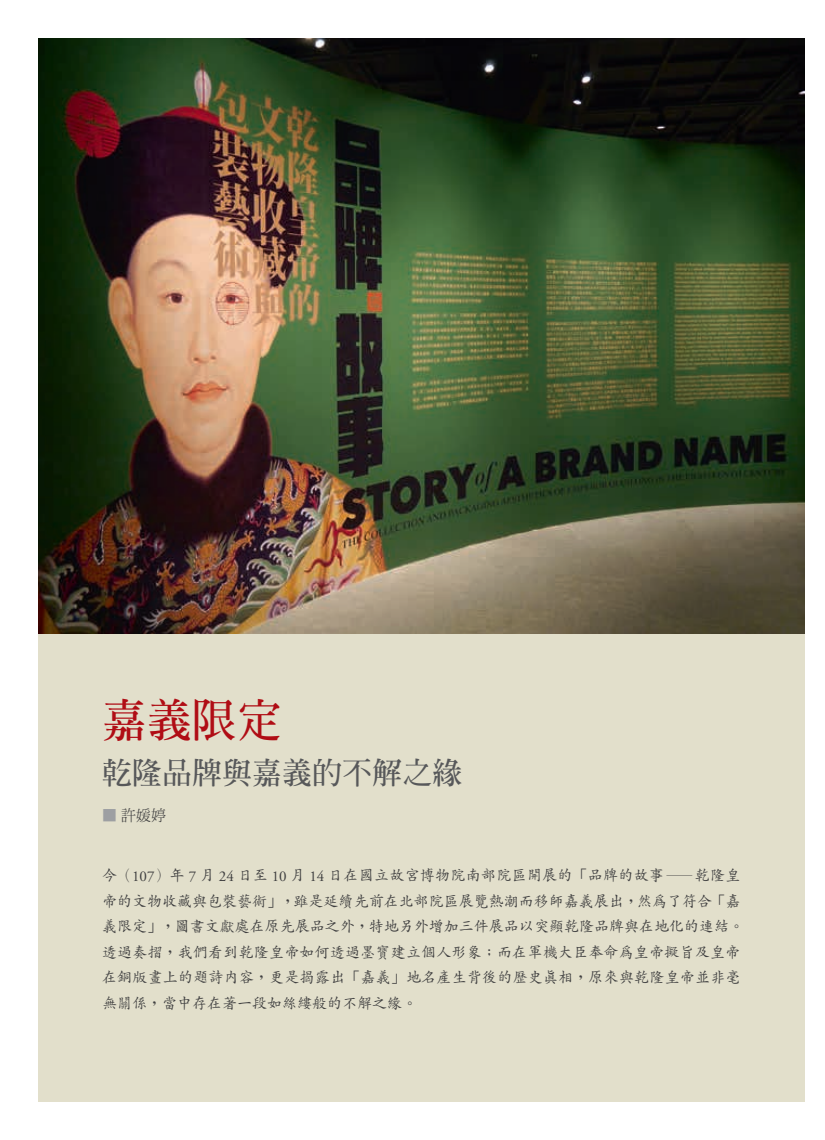
<style>
.page{position:relative;width:825px;height:1140px;background:#fff}
.page>*{position:absolute;margin:0;border:0;box-sizing:border-box;transform-origin:0 0}
.t1{font:700 45px "AR Ming B5";color:#b00d15}
.t2{font:700 30px "AR Ming B5";color:#57585a}
.t3{font:500 15px/25.5px "AR Kai B5";letter-spacing:.015em;color:#3e3e3f}
.t4{font:300 15px "AR Ming B5";color:#3e3e3f}
.s1{color:#9d9fa2}
.s2{font-family:"Adobe Garamond Pro";font-weight:400}
</style>
<div class="page">
<div style="left:38px;top:633px;width:766px;height:468px;background:#e2dfcb"></div>
<img style="left:38px;top:38px;width:766px;height:595px">
<h1 class="t1" style="left:102px;top:697px;width:181px">嘉義限定</h1>
<h2 class="t2" style="left:102px;top:757px;width:361px">乾隆品牌與嘉義的不解之緣</h2>
<p class="t4" style="left:102px;top:808px;width:66px"><span class="s1">■</span> 許媛婷</p>
<p class="t3" style="left:102px;top:862px;width:643px">今（<span class="s2">107</span>）年 <span class="s2">7</span> 月 <span class="s2">24</span> 日至 <span class="s2">10</span> 月 <span class="s2">14</span> 日在國立故宮博物院南部院區開展的「品牌的故事—乾隆皇帝的文物收藏與包裝藝術」，雖是延續先前在北部院區展覽熱潮而移師嘉義展出，然為了符合「嘉義限定」，圖書文獻處在原先展品之外，特地另外增加三件展品以突顯乾隆品牌與在地化的連結。透過奏摺，我們看到乾隆皇帝如何透過墨寶建立個人形象；而在軍機大臣奉命為皇帝擬旨及皇帝在銅版畫上的題詩內容，更是揭露出「嘉義」地名產生背後的歷史真相，原來與乾隆皇帝並非毫無關係，當中存在著一段如絲縷般的不解之緣。</p>
</div>
